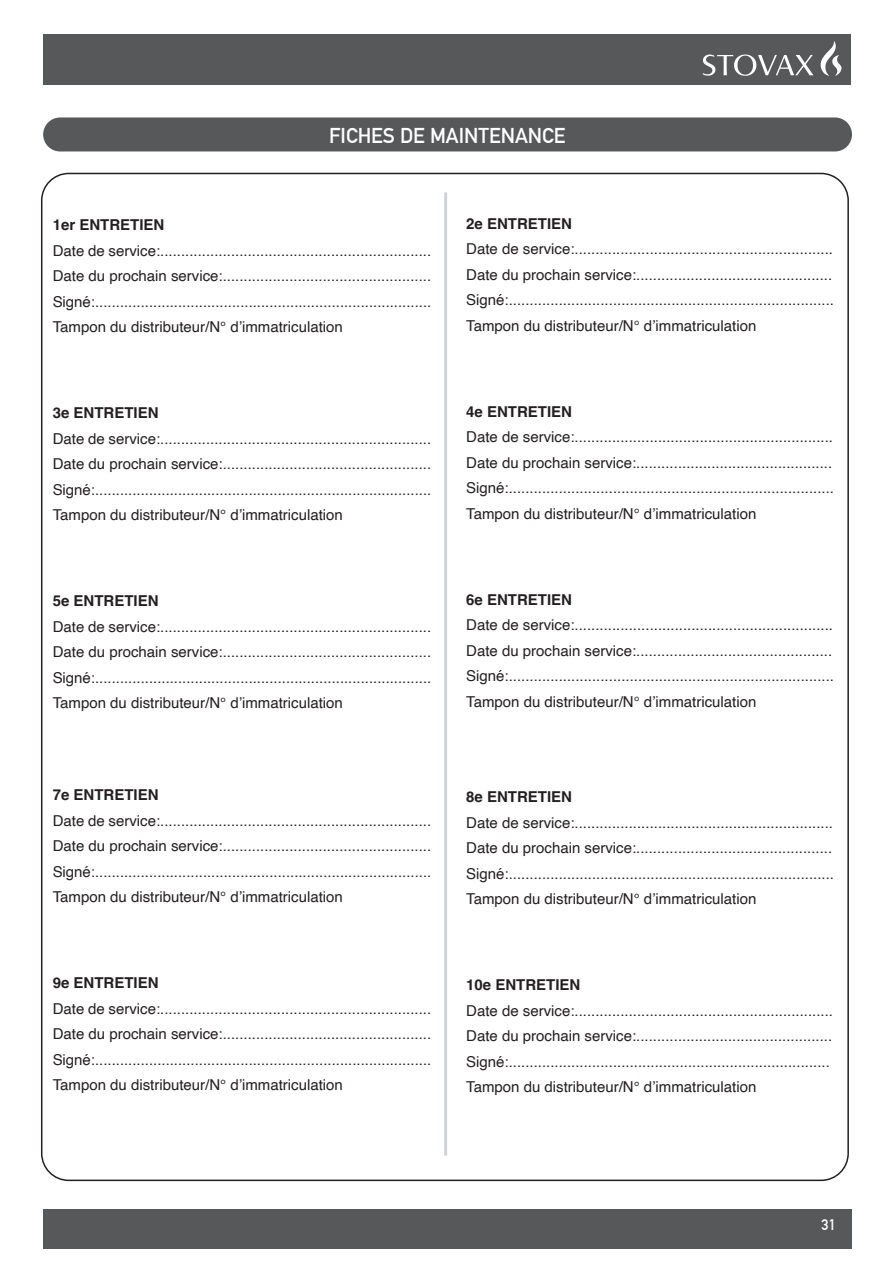
<style>
.page{position:relative;width:893px;height:1263px;background:#fff}
.page>*{position:absolute;margin:0;border:0;box-sizing:border-box;transform-origin:0 0}
.t1{font:700 21px "DIN Alternate";color:#fff}
.t2{font:15px "Helvetica";color:#231f20}
.t3{font:700 15px "Helvetica";color:#231f20}
.t4{font:700 15px "DIN Alternate";color:#fff}
</style>
<div class="page">
<div style="left:43px;top:35px;width:807px;height:50px;background:#57585a"></div>
<div style="left:43px;top:1209px;width:808px;height:39px;background:#57585a"></div>
<img style="left:821px;top:41px;width:13px;height:35px">
<div style="left:43px;top:117px;width:809px;height:34px;background:#57585a;border-radius:17px"></div>
<hr style="left:444px;top:192px;width:3px;height:963px;background:#d1d2d4">
<p class="t1" style="left:329px;top:119px;width:238px">FICHES DE MAINTENANCE</p>
<p class="t3" style="left:53px;top:216px;width:113px">1er ENTRETIEN</p>
<p class="t2" style="left:53px;top:239px;width:380px">Date de service:.................................................................</p>
<p class="t2" style="left:53px;top:265px;width:380px">Date du prochain service:..................................................</p>
<p class="t2" style="left:53px;top:290px;width:380px">Signé:.................................................................................</p>
<p class="t2" style="left:53px;top:316px;width:292px">Tampon du distributeur/N° d’immatriculation</p>
<p class="t3" style="left:53px;top:404px;width:107px">3e ENTRETIEN</p>
<p class="t2" style="left:53px;top:427px;width:380px">Date de service:.................................................................</p>
<p class="t2" style="left:53px;top:453px;width:380px">Date du prochain service:..................................................</p>
<p class="t2" style="left:53px;top:478px;width:380px">Signé:.................................................................................</p>
<p class="t2" style="left:53px;top:504px;width:292px">Tampon du distributeur/N° d’immatriculation</p>
<p class="t3" style="left:53px;top:592px;width:107px">5e ENTRETIEN</p>
<p class="t2" style="left:53px;top:615px;width:380px">Date de service:.................................................................</p>
<p class="t2" style="left:53px;top:641px;width:380px">Date du prochain service:..................................................</p>
<p class="t2" style="left:53px;top:666px;width:380px">Signé:.................................................................................</p>
<p class="t2" style="left:53px;top:692px;width:292px">Tampon du distributeur/N° d’immatriculation</p>
<p class="t3" style="left:53px;top:786px;width:107px">7e ENTRETIEN</p>
<p class="t2" style="left:53px;top:809px;width:380px">Date de service:.................................................................</p>
<p class="t2" style="left:53px;top:834px;width:380px">Date du prochain service:..................................................</p>
<p class="t2" style="left:53px;top:860px;width:380px">Signé:.................................................................................</p>
<p class="t2" style="left:53px;top:885px;width:292px">Tampon du distributeur/N° d’immatriculation</p>
<p class="t3" style="left:53px;top:974px;width:107px">9e ENTRETIEN</p>
<p class="t2" style="left:53px;top:997px;width:380px">Date de service:.................................................................</p>
<p class="t2" style="left:53px;top:1022px;width:380px">Date du prochain service:..................................................</p>
<p class="t2" style="left:53px;top:1048px;width:380px">Signé:.................................................................................</p>
<p class="t2" style="left:53px;top:1073px;width:292px">Tampon du distributeur/N° d’immatriculation</p>
<p class="t3" style="left:466px;top:214px;width:107px">2e ENTRETIEN</p>
<p class="t2" style="left:466px;top:237px;width:368px">Date de service:..............................................................</p>
<p class="t2" style="left:466px;top:263px;width:368px">Date du prochain service:...............................................</p>
<p class="t2" style="left:466px;top:288px;width:369px">Signé:..............................................................................</p>
<p class="t2" style="left:466px;top:314px;width:292px">Tampon du distributeur/N° d’immatriculation</p>
<p class="t3" style="left:466px;top:402px;width:107px">4e ENTRETIEN</p>
<p class="t2" style="left:466px;top:425px;width:368px">Date de service:..............................................................</p>
<p class="t2" style="left:466px;top:451px;width:368px">Date du prochain service:...............................................</p>
<p class="t2" style="left:466px;top:476px;width:369px">Signé:..............................................................................</p>
<p class="t2" style="left:466px;top:502px;width:292px">Tampon du distributeur/N° d’immatriculation</p>
<p class="t3" style="left:466px;top:590px;width:107px">6e ENTRETIEN</p>
<p class="t2" style="left:466px;top:613px;width:368px">Date de service:..............................................................</p>
<p class="t2" style="left:466px;top:639px;width:368px">Date du prochain service:...............................................</p>
<p class="t2" style="left:466px;top:664px;width:369px">Signé:..............................................................................</p>
<p class="t2" style="left:466px;top:690px;width:292px">Tampon du distributeur/N° d’immatriculation</p>
<p class="t3" style="left:466px;top:788px;width:107px">8e ENTRETIEN</p>
<p class="t2" style="left:466px;top:811px;width:368px">Date de service:..............................................................</p>
<p class="t2" style="left:466px;top:836px;width:368px">Date du prochain service:...............................................</p>
<p class="t2" style="left:466px;top:862px;width:369px">Signé:..............................................................................</p>
<p class="t2" style="left:466px;top:887px;width:292px">Tampon du distributeur/N° d’immatriculation</p>
<p class="t3" style="left:466px;top:976px;width:116px">10e ENTRETIEN</p>
<p class="t2" style="left:466px;top:999px;width:368px">Date de service:..............................................................</p>
<p class="t2" style="left:466px;top:1024px;width:368px">Date du prochain service:...............................................</p>
<p class="t2" style="left:466px;top:1050px;width:365px">Signé:.............................................................................</p>
<p class="t2" style="left:466px;top:1075px;width:292px">Tampon du distributeur/N° d’immatriculation</p>
<p class="t4" style="left:821px;top:1213px;width:16px">31</p>
</div>
